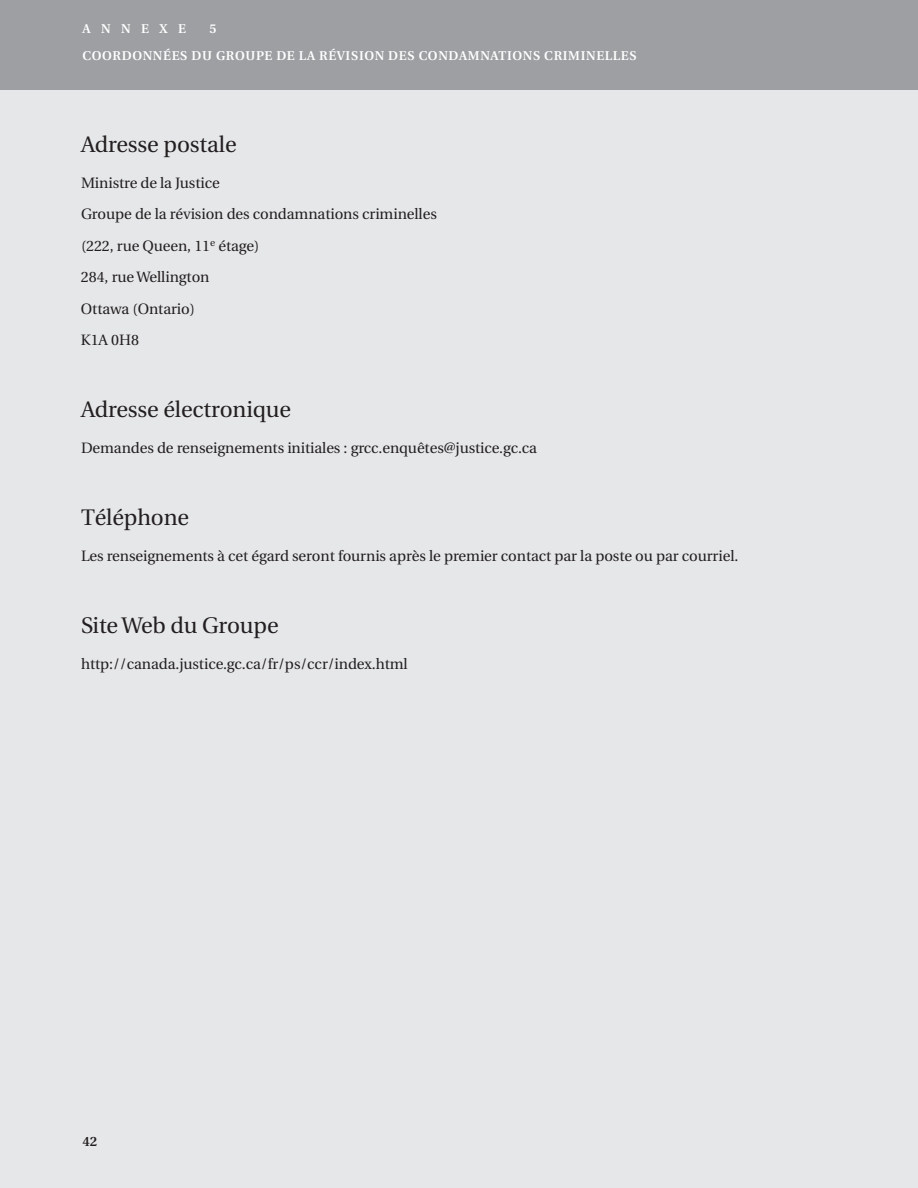
<style>
.page{position:relative;width:918px;height:1188px;background:#e6e7e9}
.page>*{position:absolute;margin:0;border:0;box-sizing:border-box;transform-origin:0 0}
.t1{font:22.5px "Utopia";letter-spacing:-.005em;color:#231f20}
.t2{font:15px/31.5px "Utopia";letter-spacing:-.005em;color:#231f20}
.t3{font:600 13.5px "Utopia";color:#231f20}
.t4{font:600 12.75px/27px "Utopia";letter-spacing:.05em;color:#fff}
</style>
<div class="page">
<div style="left:0;top:0;width:918px;height:90px;background:#9d9fa2"></div>
<p class="t4" style="left:82px;top:17px;width:105px">ANNEXE</p>
<p class="t4" style="left:82px;top:17px;width:556px;text-indent:127px">5<br>COORDONNÉES DU GROUPE DE LA RÉVISION DES CONDAMNATIONS CRIMINELLES</p>
<h1 class="t1" style="left:81px;top:135px;width:157px">Adresse postale</h1>
<p class="t2" style="left:81px;top:168px;width:357px">Ministre de la Justice<br>Groupe de la révision des condamnations criminelles (222, rue Queen, 11<sup>e</sup> étage)<br>284, rue Wellington<br>Ottawa (Ontario)<br>K1A 0H8</p>
<h1 class="t1" style="left:81px;top:400px;width:212px">Adresse électronique</h1>
<p class="t2" style="left:81px;top:434px;width:458px">Demandes de renseignements initiales : grcc.enquêtes@justice.gc.ca</p>
<h1 class="t1" style="left:81px;top:508px;width:110px">Téléphone</h1>
<p class="t2" style="left:81px;top:542px;width:659px">Les renseignements à cet égard seront fournis après le premier contact par la poste ou par courriel.</p>
<h1 class="t1" style="left:81px;top:616px;width:199px">Site Web du Groupe</h1>
<p class="t2" style="left:81px;top:650px;width:328px">http://canada.justice.gc.ca/fr/ps/ccr/index.html</p>
<p class="t3" style="left:82px;top:1135px;width:16px">42</p>
</div>
